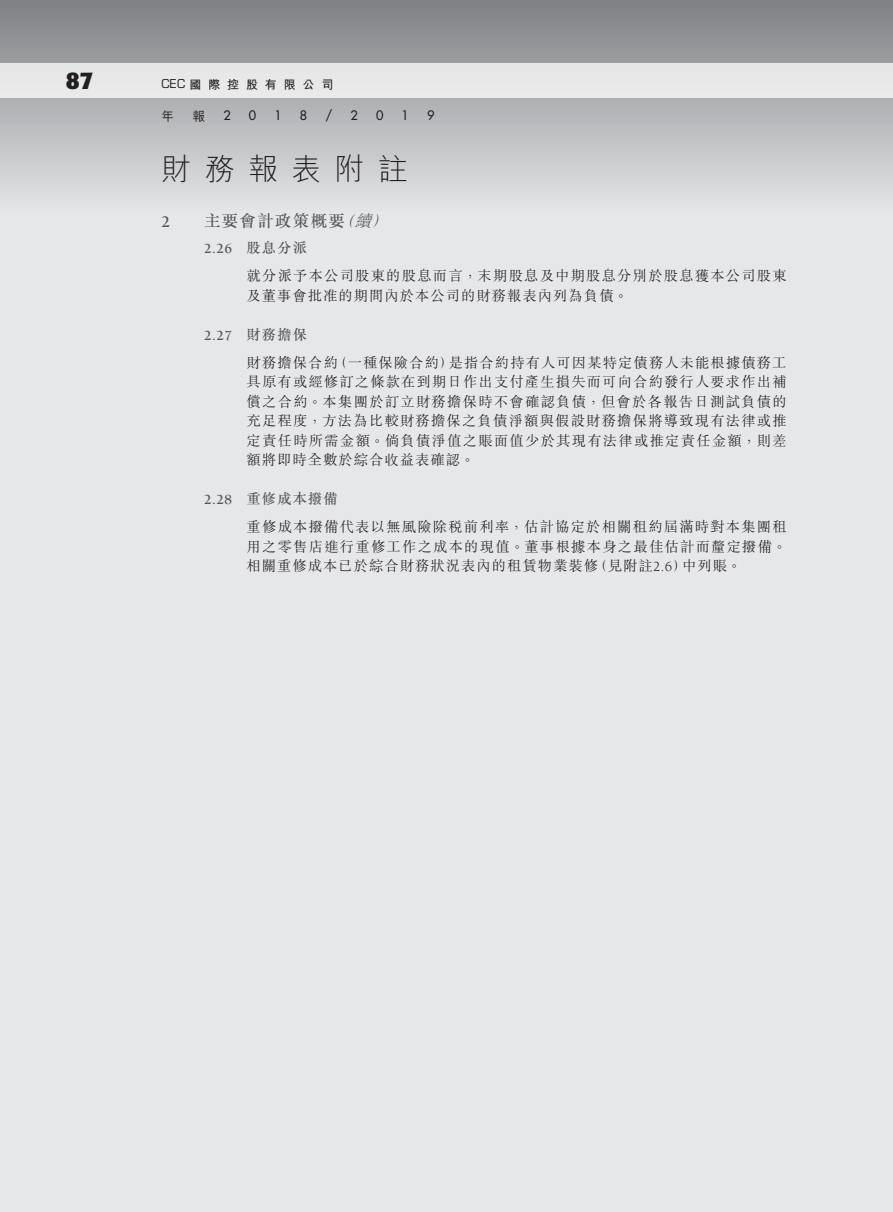
<style>
.page{position:relative;width:893px;height:1212px;background:#e6e7e9}
.page>*{position:absolute;margin:0;border:0;box-sizing:border-box;transform-origin:0 0}
.t1{font:300 30px "M Hei HK";letter-spacing:.44em;color:#231f20}
.t2{font:700 24px "Formata";color:#231f20}
.t3{font:500 16.5px "M Sung HK";letter-spacing:.075em;color:#57585a}
.t4{font:700 16.5px "Berkeley Std";color:#57585a}
.t5{font:300 14.25px/19.5px "M Sung HK";letter-spacing:.09em;color:#231f20}
.t6{font:700 14.25px "Berkeley Std";color:#57585a}
.t7{font:500 12.75px "Futura Std";color:#231f20}
.t8{font:500 12.75px "M Hei HK";color:#231f20}
.t9{font:700 12px "M Hei HK";letter-spacing:.57em;color:#231f20}
.s1{font-family:"Eurostile LT Std";font-weight:400}
.s2{font-weight:300;font-style:italic}
.s3{font-family:"M Sung HK";font-weight:500}
.s4{font-family:"Berkeley Std";font-weight:700;color:#57585a}
.s5{font-weight:500;color:#57585a}
.s6{font-family:"Berkeley Std";font-weight:400}
</style>
<div class="page">
<svg style="left:0;top:0;width:893px;height:193px;background:#aeafb2"></svg>
<div style="left:0;top:64px;width:893px;height:34px;background:#e8e8e9"></div>
<h2 class="t2" style="left:66px;top:66px;width:29px">87</h2>
<p class="t9" style="left:162px;top:76px;width:173px"><span class="s1">CEC</span> 國際控股有限公司</p>
<p class="t8" style="left:162px;top:107px;width:14px">年</p>
<p class="t8" style="left:192px;top:107px;width:14px">報</p>
<p class="t7" style="left:223px;top:108px;width:9px">2</p>
<p class="t7" style="left:249px;top:108px;width:9px">0</p>
<p class="t7" style="left:274px;top:108px;width:9px">1</p>
<p class="t7" style="left:300px;top:108px;width:9px">8</p>
<p class="t7" style="left:325px;top:108px;width:9px">/</p>
<p class="t7" style="left:351px;top:108px;width:9px">2</p>
<p class="t7" style="left:376px;top:108px;width:9px">0</p>
<p class="t7" style="left:402px;top:108px;width:9px">1</p>
<p class="t7" style="left:427px;top:108px;width:9px">9</p>
<h1 class="t1" style="left:162px;top:148px;width:248px">財務報表附註</h1>
<p class="t4" style="left:162px;top:213px;width:10px">2</p>
<p class="t3" style="left:204px;top:210px;width:191px">主要會計政策概要<span class="s2">（續）</span></p>
<p class="t6" style="left:204px;top:241px;width:104px">2.26 <span class="s3">股息分派</span></p>
<p class="t5" style="left:247px;top:266px;width:542px">就分派予本公司股東的股息而言，末期股息及中期股息分別於股息獲本公司股東及董事會批准的期間內於本公司的財務報表內列為負債。</p>
<p class="t6" style="left:204px;top:328px;width:104px">2.27 <span class="s3">財務擔保</span></p>
<p class="t5" style="left:247px;top:352px;width:542px;text-align:justify">財務擔保合約（一種保險合約）是指合約持有人可因某特定債務人未能根據債務工具原有或經修訂之條款在到期日作出支付產生損失而可向合約發行人要求作出補償之合約。本集團於訂立財務擔保時不會確認負債，但會於各報告日測試負債的充足程度，方法為比較財務擔保之負債淨額與假設財務擔保將導致現有法律或推定責任時所需金額。倘負債淨值之賬面值少於其現有法律或推定責任金額，則差額將即時全數於綜合收益表確認。</p>
<p class="t5" style="left:247px;top:484px;width:542px;line-height:28px;text-indent:-43px"><span class="s4">2.28</span> <span class="s5">重修成本撥備<br></span>重修成本撥備代表以無風險除稅前利率，估計協定於相關租約屆滿時對本集團租</p>
<p class="t5" style="left:247px;top:536px;width:542px">用之零售店進行重修工作之成本的現值。董事根據本身之最佳估計而釐定撥備。相關重修成本已於綜合財務狀況表內的租賃物業裝修（見附註<span class="s6">2.6</span>）中列賬。</p>
</div>
